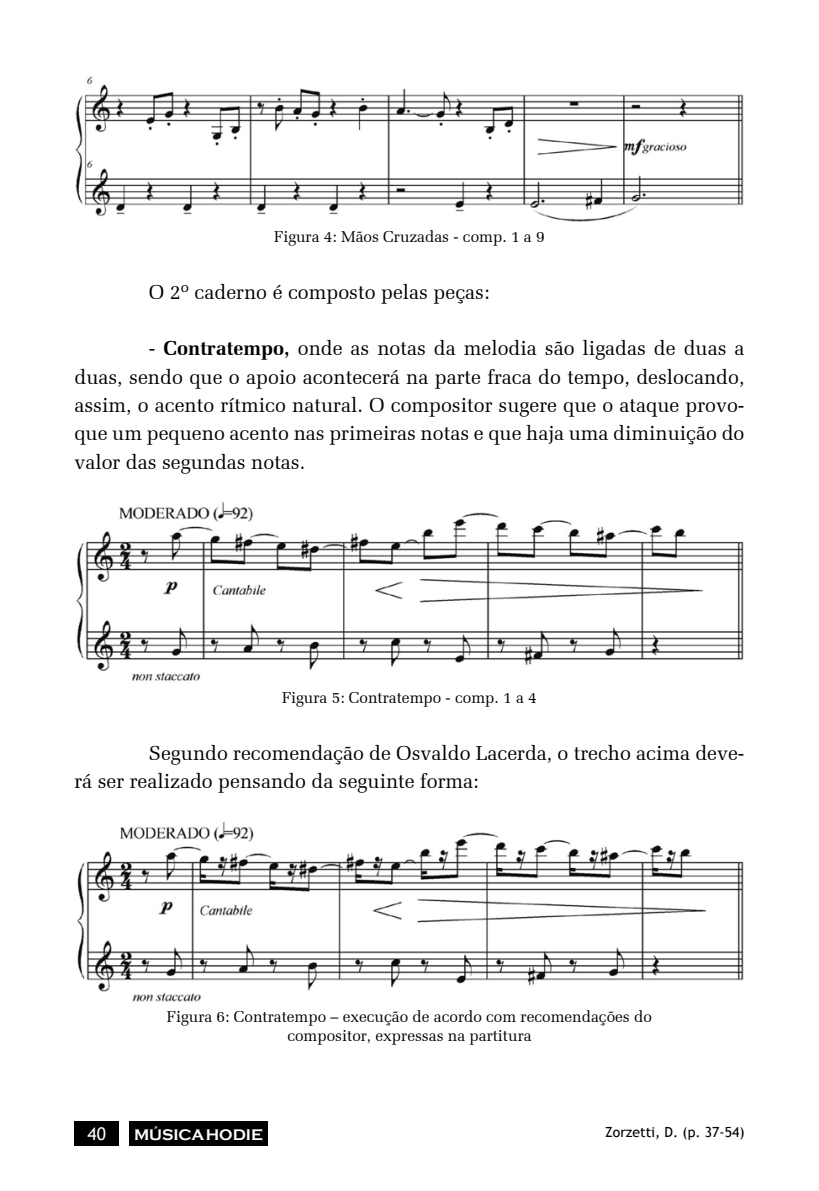
<style>
.page{position:relative;width:819px;height:1191px;background:#fff}
.page>*{position:absolute;margin:0;border:0;box-sizing:border-box;transform-origin:0 0}
.TEXTO{font:20.12px/28.3px "Zapf Elliptical 711 BT";color:#000;text-align:justify}
.t1{font:17.5px "Trebuchet MS";color:#fff}
.figura{font:15.75px/19.2px "Zapf Elliptical 711 BT";color:#000;text-align:center}
.t2{font:700 15.75px "Copperplate Gothic";color:#fff}
.t3{font:14px "Trebuchet MS";color:#000}
.s1{font-weight:700}
</style>
<div class="page">
<div style="left:74px;top:1121px;width:45px;height:25px;background:#000"></div>
<div style="left:129px;top:1121px;width:139px;height:25px;background:#000"></div>
<img style="left:75px;top:76px;width:669px;height:146px">
<img style="left:76px;top:502px;width:668px;height:179px">
<img style="left:77px;top:821px;width:667px;height:181px">
<p class="figura" style="left:274px;top:227px;width:272px">Figura 4: Mãos Cruzadas - comp. 1 a 9</p>
<p class="TEXTO" style="left:149px;top:277px;width:342px">O 2º caderno é composto pelas peças:</p>
<p class="TEXTO" style="left:74px;top:334px;width:671px;text-indent:74px">- <span class="s1">Contratempo,</span> onde as notas da melodia são ligadas de duas a duas, sendo que o apoio acontecerá na parte fraca do tempo, deslocando, assim, o acento rítmico natural. O compositor sugere que o ataque provo&shy;que um pequeno acento nas primeiras notas e que haja uma diminuição do valor das segundas notas.</p>
<p class="figura" style="left:282px;top:688px;width:256px">Figura 5: Contratempo - comp. 1 a 4</p>
<p class="TEXTO" style="left:74px;top:738px;width:671px;text-indent:74px">Segundo recomendação de Osvaldo Lacerda, o trecho acima deve&shy;rá ser realizado pensando da seguinte forma:</p>
<p class="figura" style="left:167px;top:1006px;width:486px">Figura 6: Contratempo – execução de acordo com recomendações do compositor, expressas na partitura</p>
<p class="t1" style="left:88px;top:1123px;width:20px">40</p>
<p class="t2" style="left:134px;top:1126px;width:130px">MÚSICA HODIE</p>
<p class="t3" style="left:605px;top:1123px;width:141px">Zorzetti, D. (p. 37-54)</p>
</div>
